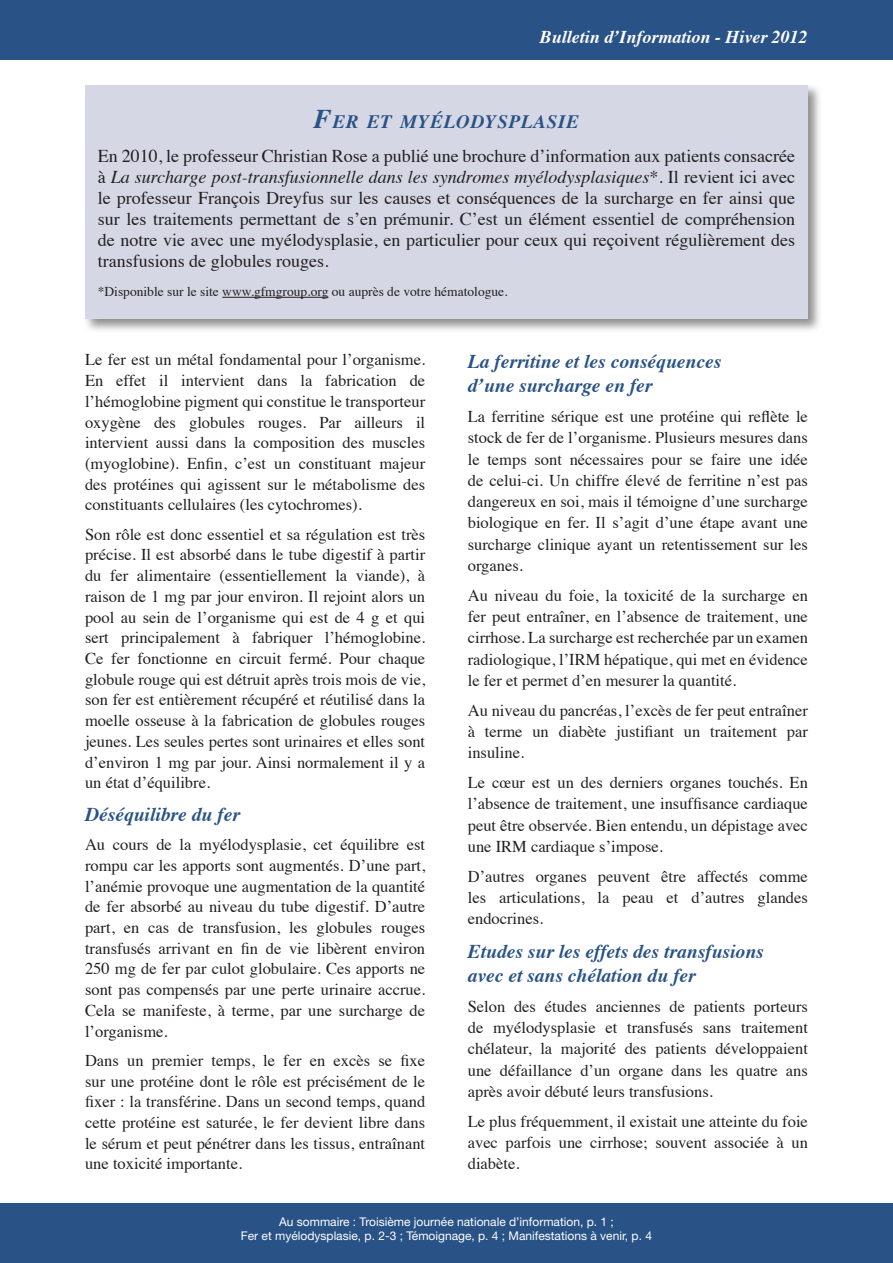
<style>
.page{position:relative;width:893px;height:1263px;background:#fff}
.page>*{position:absolute;margin:0;border:0;box-sizing:border-box;transform-origin:0 0}
.t1{font:italic 700 19.5px/24.6px "Times";color:#295286}
.t2{font:italic 700 18.9px "Times";letter-spacing:.045em;color:#295286}
.t3{font:18px/21px "Times";color:#231f20;text-align:justify}
.t4{font:italic 700 18px "Times";color:#fff}
.t5{font:16.5px/20.7px "Times";color:#231f20;text-align:justify}
.t6{font:13.5px "Times";color:#231f20}
.t7{font:12px/14.4px "Helvetica Neue LT Std";color:#fff;text-align:center}
.s1{font-size:27px}
.s2{font-style:italic}
</style>
<div class="page">
<div style="left:0;top:0;width:893px;height:60px;background:#295286"></div>
<div style="left:0;top:1203px;width:893px;height:60px;background:#295286"></div>
<div style="left:82px;top:82px;width:763px;height:257px;background:#231f20;opacity:.5"></div>
<div style="left:85px;top:85px;width:723px;height:234px;background:#d5d7e4"></div>
<hr style="left:222px;top:297px;width:106px;height:1px;background:#231f20">
<p class="t4" style="left:540px;top:20px;width:270px">Bulletin d’Information - Hiver 2012</p>
<p class="t2" style="left:314px;top:104px;width:267px"><span class="s1">F</span>ER ET MYÉLODYSPLASIE</p>
<p class="t3" style="left:98px;top:144px;width:699px">En 2010, le professeur Christian Rose a publié une brochure d’information aux patients consacrée à <span class="s2">La surcharge post-transfusionnelle dans les syndromes myélodysplasiques</span>*. Il revient ici avec le professeur François Dreyfus sur les causes et conséquences de la surcharge en fer ainsi que sur les traitements permettant de s’en prémunir. C’est un élément essentiel de compréhension de notre vie avec une myélodysplasie, en particulier pour ceux qui reçoivent régulièrement des transfusions de globules rouges.</p>
<p class="t6" style="left:98px;top:279px;width:411px">*Disponible sur le site www.gfmgroup.org ou auprès de votre hématologue.</p>
<p class="t5" style="left:85px;top:348px;width:342px">Le fer est un métal fondamental pour l’organisme.<br>En effet il intervient dans la fabrication de l’hémoglobine pigment qui constitue le transporteur oxygène des globules rouges. Par ailleurs il intervient aussi dans la composition des muscles (myoglobine). Enfin, c’est un constituant majeur des protéines qui agissent sur le métabolisme des constituants cellulaires (les cytochromes).</p>
<p class="t5" style="left:85px;top:522px;width:342px">Son rôle est donc essentiel et sa régulation est très précise. Il est absorbé dans le tube digestif à partir du fer alimentaire (essentiellement la viande), à raison de 1 mg par jour environ. Il rejoint alors un pool au sein de l’organisme qui est de 4 g et qui sert principalement à fabriquer l’hémoglobine.<br>Ce fer fonctionne en circuit fermé. Pour chaque globule rouge qui est détruit après trois mois de vie, son fer est entièrement récupéré et réutilisé dans la moelle osseuse à la fabrication de globules rouges jeunes. Les seules pertes sont urinaires et elles sont d’environ 1 mg par jour. Ainsi normalement il y a un état d’équilibre.</p>
<p class="t1" style="left:85px;top:800px;width:156px">Déséquilibre du fer</p>
<p class="t5" style="left:85px;top:833px;width:342px">Au cours de la myélodysplasie, cet équilibre est rompu car les apports sont augmentés. D’une part, l’anémie provoque une augmentation de la quantité de fer absorbé au niveau du tube digestif. D’autre part, en cas de transfusion, les globules rouges transfusés arrivant en fin de vie libèrent environ 250 mg de fer par culot globulaire. Ces apports ne sont pas compensés par une perte urinaire accrue.<br>Cela se manifeste, à terme, par une surcharge de l’organisme.</p>
<p class="t5" style="left:85px;top:1048px;width:342px">Dans un premier temps, le fer en excès se fixe sur une protéine dont le rôle est précisément de le fixer : la transférine. Dans un second temps, quand cette protéine est saturée, le fer devient libre dans le sérum et peut pénétrer dans les tissus, entraînant une toxicité importante.</p>
<p class="t1" style="left:468px;top:347px;width:255px">La ferritine et les conséquences d’une surcharge en fer</p>
<p class="t5" style="left:468px;top:404px;width:342px;line-height:21.3px">La ferritine sérique est une protéine qui reflète le stock de fer de l’organisme. Plusieurs mesures dans le temps sont nécessaires pour se faire une idée de celui-ci. Un chiffre élevé de ferritine n’est pas dangereux en soi, mais il témoigne d’une surcharge biologique en fer. Il s’agit d’une étape avant une surcharge clinique ayant un retentissement sur les organes.</p>
<p class="t5" style="left:468px;top:583px;width:342px;line-height:21.3px">Au niveau du foie, la toxicité de la surcharge en fer peut entraîner, en l’absence de traitement, une cirrhose. La surcharge est recherchée par un examen radiologique, l’IRM hépatique, qui met en évidence le fer et permet d’en mesurer la quantité.</p>
<p class="t5" style="left:468px;top:698px;width:342px;line-height:21.3px">Au niveau du pancréas, l’excès de fer peut entraîner à terme un diabète justifiant un traitement par insuline.</p>
<p class="t5" style="left:468px;top:770px;width:342px;line-height:21.3px">Le cœur est un des derniers organes touchés. En l’absence de traitement, une insuffisance cardiaque peut être observée. Bien entendu, un dépistage avec une IRM cardiaque s’impose.</p>
<p class="t5" style="left:468px;top:864px;width:342px;line-height:21.3px">D’autres organes peuvent être affectés comme les articulations, la peau et d’autres glandes endocrines.</p>
<p class="t1" style="left:468px;top:937px;width:297px">Etudes sur les effets des transfusions avec et sans chélation du fer</p>
<p class="t5" style="left:468px;top:994px;width:342px;line-height:21.3px">Selon des études anciennes de patients porteurs de myélodysplasie et transfusés sans traitement chélateur, la majorité des patients développaient une défaillance d’un organe dans les quatre ans après avoir débuté leurs transfusions.</p>
<p class="t5" style="left:468px;top:1109px;width:342px;line-height:21.3px">Le plus fréquemment, il existait une atteinte du foie avec parfois une cirrhose; souvent associée à un diabète.</p>
<p class="t7" style="left:241px;top:1214px;width:413px">Au sommaire : Troisième journée nationale d’information, p. 1 ;<br>Fer et myélodysplasie, p. 2-3 ; Témoignage, p. 4 ; Manifestations à venir, p. 4</p>
</div>
